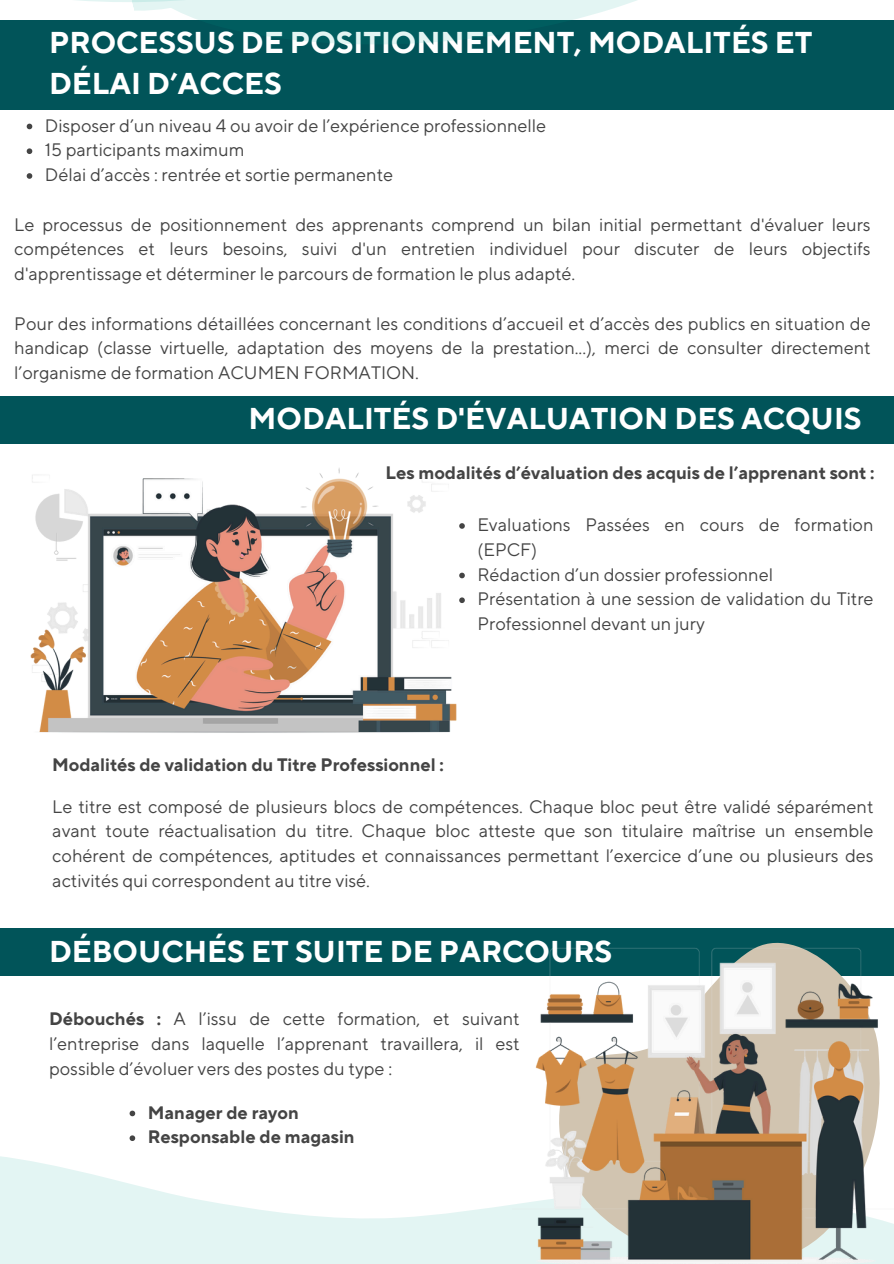
<style>
.page{position:relative;width:894px;height:1264px;background:#fff}
.page>*{position:absolute;margin:0;border:0;box-sizing:border-box;transform-origin:0 0}
.t1{font:700 30px/41.7px "TT Norms Pro";color:#fff}
.t2{font:18px/24.8px "TT Norms Pro";color:#444;text-align:justify}
.t3{font:700 18px "TT Norms Pro";color:#444}
.s1{font-weight:700}
</style>
<div class="page">
<svg style="left:0;top:0;width:89px;height:103px;fill:#015459"></svg>
<div style="left:0;top:396px;width:893px;height:48px;background:#015459"></div>
<svg style="left:0;top:1112px;width:512px;height:151px"></svg>
<img style="left:30px;top:468px;width:435px;height:265px">
<div style="left:0;top:928px;width:893px;height:48px;background:#015459"></div>
<img style="left:512px;top:942px;width:381px;height:321px">
<svg style="left:27px;top:124px;width:5px;height:5px"></svg>
<svg style="left:27px;top:148px;width:5px;height:6px"></svg>
<svg style="left:27px;top:173px;width:5px;height:6px"></svg>
<svg style="left:459px;top:523px;width:5px;height:6px"></svg>
<svg style="left:459px;top:572px;width:5px;height:6px"></svg>
<svg style="left:459px;top:597px;width:5px;height:6px"></svg>
<svg style="left:129px;top:1110px;width:6px;height:6px"></svg>
<svg style="left:129px;top:1135px;width:6px;height:5px"></svg>
<svg style="left:89px;top:0;width:804px;height:110px;background:#1f696d"></svg>
<svg style="left:89px;top:0;width:321px;height:35px;background:#85b3b3"></svg>
<p class="t1" style="left:49px;top:23px;width:764px">PROCESSUS DE POSITIONNEMENT, MODALITÉS ET<br>DÉLAI D’ACCES</p>
<p class="t2" style="left:45px;top:114px;width:502px">Disposer d’un niveau 4 ou avoir de l’expérience professionnelle</p>
<p class="t2" style="left:45px;top:138px;width:201px">15 participants maximum</p>
<p class="t2" style="left:45px;top:163px;width:350px">Délai d’accès : rentrée et sortie permanente</p>
<p class="t2" style="left:14px;top:213px;width:857px">Le processus de positionnement des apprenants comprend un bilan initial permettant d'évaluer leurs compétences et leurs besoins, suivi d'un entretien individuel pour discuter de leurs objectifs d'apprentissage et déterminer le parcours de formation le plus adapté.</p>
<p class="t2" style="left:14px;top:312px;width:857px">Pour des informations détaillées concernant les conditions d’accueil et d’accès des publics en situation de handicap (classe virtuelle, adaptation des moyens de la prestation...), merci de consulter directement l’organisme de formation ACUMEN FORMATION.</p>
<p class="t1" style="left:248px;top:398px;width:614px">MODALITÉS D'ÉVALUATION DES ACQUIS</p>
<p class="t3" style="left:385px;top:462px;width:490px">Les modalités d’évaluation des acquis de l’apprenant sont :</p>
<p class="t2" style="left:477px;top:513px;width:397px">Evaluations Passées en cours de formation (EPCF)</p>
<h1 class="t2" style="left:477px;top:562px;width:297px">Rédaction d’un dossier professionnel</h1>
<p class="t2" style="left:477px;top:587px;width:397px">Présentation à une session de validation du Titre<br>Professionnel devant un jury</p>
<p class="t3" style="left:52px;top:754px;width:393px">Modalités de validation du Titre Professionnel :</p>
<h1 class="t2" style="left:52px;top:794px;width:822px">Le titre est composé de plusieurs blocs de compétences. Chaque bloc peut être validé séparément avant toute réactualisation du titre. Chaque bloc atteste que son titulaire maîtrise un ensemble cohérent de compétences, aptitudes et connaissances permettant l’exercice d’une ou plusieurs des activités qui correspondent au titre visé.</h1>
<p class="t1" style="left:49px;top:931px;width:564px">DÉBOUCHÉS ET SUITE DE PARCOURS</p>
<p class="t2" style="left:49px;top:1007px;width:472px"><span class="s1">Débouchés :</span> A l’issu de cette formation, et suivant l’entreprise dans laquelle l’apprenant travaillera, il est possible d’évoluer vers des postes du type :</p>
<p class="t3" style="left:148px;top:1101px;width:152px">Manager de rayon</p>
<h1 class="t3" style="left:148px;top:1126px;width:208px">Responsable de magasin</h1>
</div>
